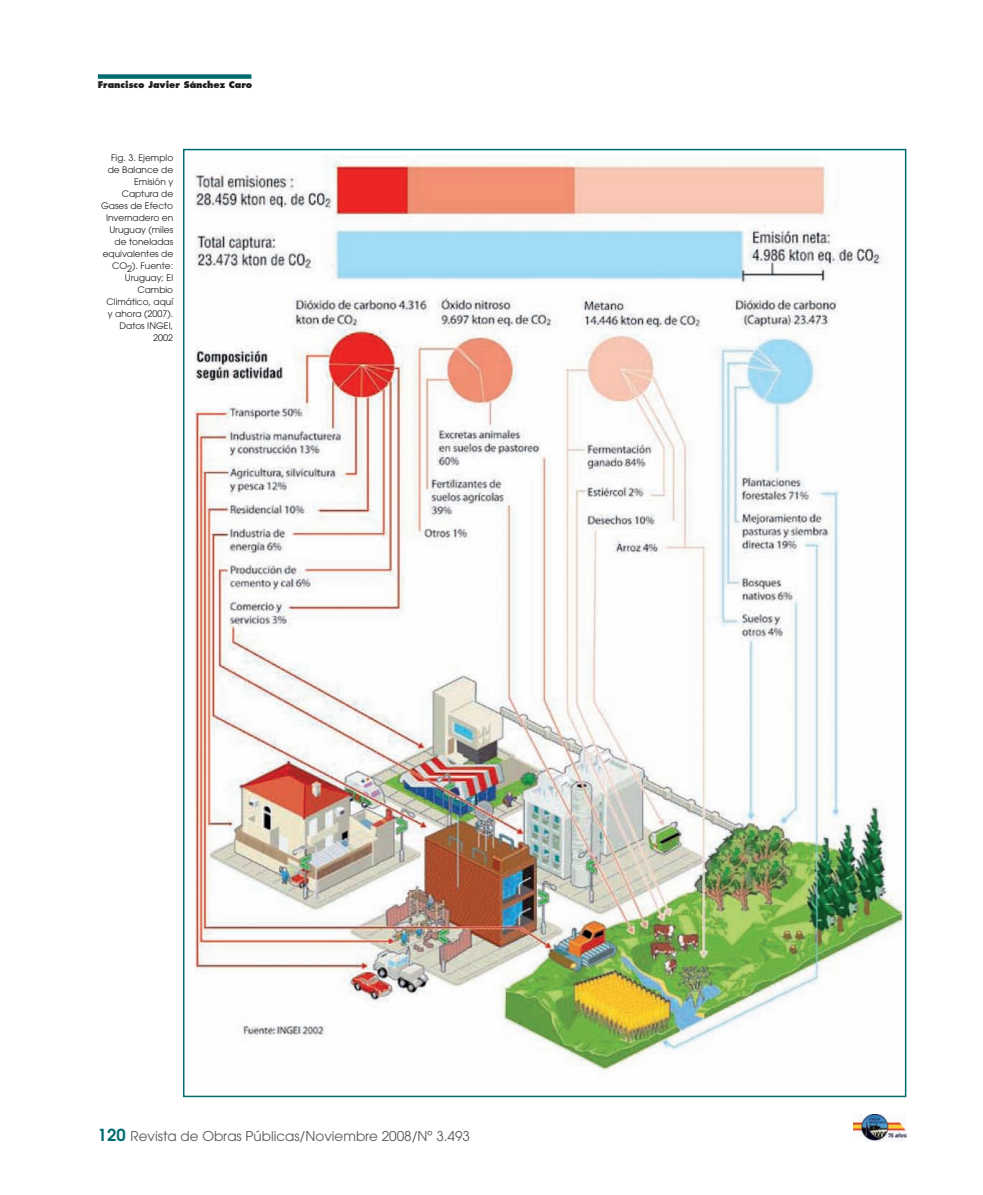
<style>
.page{position:relative;width:983px;height:1195px;background:#fff}
.page>*{position:absolute;margin:0;border:0;box-sizing:border-box;transform-origin:0 0}
.t1{font:13.5px "Avant Garde";color:#57585a}
.t2{font:9px/12px "Avant Garde";color:#231f20;text-align:right}
.t3{font:800 9px "Futura";color:#231f20}
.s1{font-weight:600;font-size:16.5px;color:#006b6e}
</style>
<div class="page">
<div style="left:98px;top:74px;width:153px;height:5px;background:#006b6e"></div>
<img style="left:853px;top:1114px;width:53px;height:28px">
<img style="left:194px;top:156px;width:709px;height:918px">
<p class="t3" style="left:98px;top:81px;width:156px">Francisco Javier Sánchez Caro</p>
<p class="t2" style="left:101px;top:153px;width:74px">Fig. 3. Ejemplo de Balance de<br>Emisión y<br>Captura de<br>Gases de Efecto<br>Invernadero en<br>Uruguay (miles de toneladas equivalentes de<br>CO2). Fuente:<br>Uruguay; El<br>Cambio<br>Climático, aquí y ahora (2007).<br>Datos INGEI,<br>2002</p>
<h1 class="t1" style="left:98px;top:1130px;width:373px"><span class="s1">120</span> Revista de Obras Públicas/Noviembre 2008/Nº 3.493</h1>
</div>
